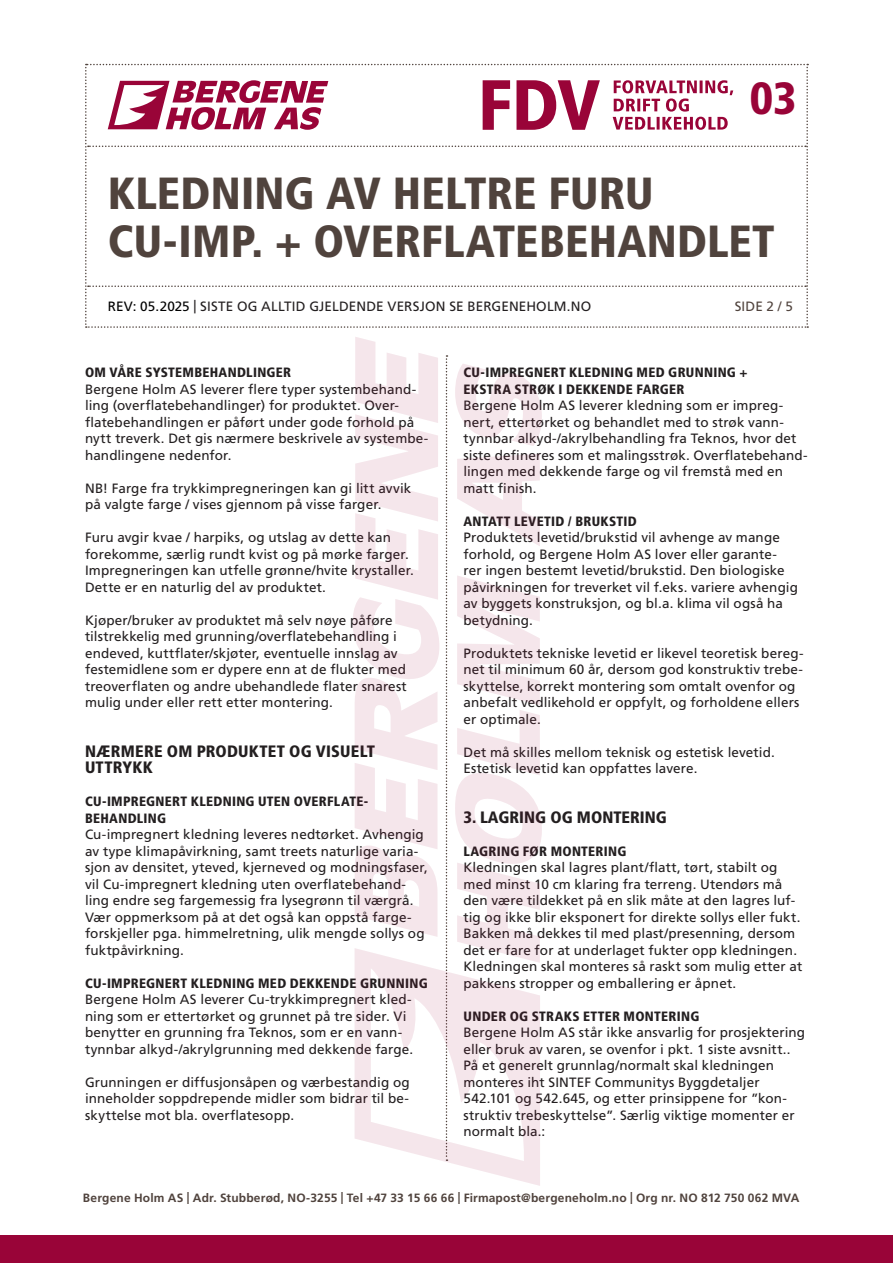
<style>
.page{position:relative;width:893px;height:1263px;background:#fff}
.page>*{position:absolute;margin:0;border:0;box-sizing:border-box;transform-origin:0 0}
.t1{font:900 condensed 45px/48px "Frutiger LT Std";letter-spacing:.005em;color:#50433d}
.t2{font:900 condensed 45px "Frutiger LT Std";color:#990438}
.t3{font:900 condensed 16.5px/16.5px "Frutiger LT Std";letter-spacing:.01em;color:#231f20}
.t4{font:13.5px/16.5px "Frutiger LT Std";letter-spacing:.01em;color:#231f20}
.t5{font:900 condensed 13.5px/16.5px "Frutiger LT Std";letter-spacing:.02em;color:#231f20}
.t6{font:13.5px "Frutiger LT Std";color:#50433d}
.t7{font:700 12px "Frutiger LT Std";letter-spacing:.015em;color:#50433d}
.s1{color:#000}
</style>
<div class="page">
<div style="left:0;top:1235px;width:893px;height:28px;background:#990438"></div>
<svg style="left:85px;top:64px;width:723px;height:264px"></svg>
<svg style="left:353px;top:337px;width:189px;height:849px"></svg>
<h1 class="t2" style="left:750px;top:71px;width:48px">03</h1>
<h1 class="t1" style="left:108px;top:169px;width:669px">KLEDNING AV HELTRE FURU<br>CU-IMP. + OVERFLATEBEHANDLET</h1>
<p class="t4" style="left:108px;top:298px;width:485px"><span class="s1">REV: 05.2025</span> | SISTE OG ALLTID GJELDENDE VERSJON SE BERGENEHOLM.NO</p>
<p class="t6" style="left:735px;top:299px;width:60px">SIDE 2 / 5</p>
<p class="t5" style="left:85px;top:364px;width:208px">OM VÅRE SYSTEMBEHANDLINGER</p>
<p class="t4" style="left:85px;top:381px;width:345px">Bergene Holm AS leverer flere typer systembehand&shy;ling (overflatebehandlinger) for produktet. Over&shy;flatebehandlingen er påført under gode forhold på nytt treverk. Det gis nærmere beskrivele av systembe&shy;handlingene nedenfor.</p>
<p class="t4" style="left:85px;top:480px;width:328px">NB! Farge fra trykkimpregneringen kan gi litt avvik på valgte farge / vises gjennom på visse farger.</p>
<p class="t4" style="left:85px;top:529px;width:330px">Furu avgir kvae / harpiks, og utslag av dette kan forekomme, særlig rundt kvist og på mørke farger.<br>Impregneringen kan utfelle grønne/hvite krystaller.<br>Dette er en naturlig del av produktet.</p>
<p class="t4" style="left:85px;top:612px;width:323px">Kjøper/bruker av produktet må selv nøye påføre tilstrekkelig med grunning/overflatebehandling i endeved, kuttflater/skjøter, eventuelle innslag av festemidlene som er dypere enn at de flukter med treoverflaten og andre ubehandlede flater snarest mulig under eller rett etter montering.</p>
<p class="t3" style="left:85px;top:743px;width:292px">NÆRMERE OM PRODUKTET OG VISUELT<br>UTTRYKK</p>
<p class="t5" style="left:85px;top:793px;width:285px">CU-IMPREGNERT KLEDNING UTEN OVERFLATE-<br>BEHANDLING</p>
<p class="t4" style="left:85px;top:826px;width:344px">Cu-impregnert kledning leveres nedtørket. Avhengig av type klimapåvirkning, samt treets naturlige varia&shy;sjon av densitet, yteved, kjerneved og modningsfaser, vil Cu-impregnert kledning uten overflatebehand&shy;ling endre seg fargemessig fra lysegrønn til værgrå.<br>Vær oppmerksom på at det også kan oppstå farge&shy;forskjeller pga. himmelretning, ulik mengde sollys og fuktpåvirkning.</p>
<p class="t5" style="left:85px;top:975px;width:344px">CU-IMPREGNERT KLEDNING MED DEKKENDE GRUNNING</p>
<p class="t4" style="left:85px;top:991px;width:330px">Bergene Holm AS leverer Cu-trykkimpregnert kled&shy;ning som er ettertørket og grunnet på tre sider. Vi benytter en grunning fra Teknos, som er en vann&shy;tynnbar alkyd-/akrylgrunning med dekkende farge.</p>
<p class="t4" style="left:85px;top:1074px;width:326px;text-align:justify">Grunningen er diffusjonsåpen og værbestandig og inneholder soppdrepende midler som bidrar til be&shy;skyttelse mot bla. overflatesopp.</p>
<p class="t5" style="left:463px;top:364px;width:286px">CU-IMPREGNERT KLEDNING MED GRUNNING +<br>EKSTRA STRØK I DEKKENDE FARGER</p>
<p class="t4" style="left:463px;top:397px;width:346px">Bergene Holm AS leverer kledning som er impreg&shy;nert, ettertørket og behandlet med to strøk vann&shy;tynnbar alkyd-/akrylbehandling fra Teknos, hvor det siste defineres som et malingsstrøk. Overflatebehand&shy;lingen med dekkende farge og vil fremstå med en matt finish.</p>
<p class="t5" style="left:463px;top:513px;width:175px">ANTATT LEVETID / BRUKSTID</p>
<p class="t4" style="left:463px;top:529px;width:336px">Produktets levetid/brukstid vil avhenge av mange forhold, og Bergene Holm AS lover eller garante&shy;rer ingen bestemt levetid/brukstid. Den biologiske påvirkningen for treverket vil f.eks. variere avhengig av byggets konstruksjon, og bl.a. klima vil også ha betydning.</p>
<p class="t4" style="left:463px;top:645px;width:341px">Produktets tekniske levetid er likevel teoretisk bereg&shy;net til minimum 60 år, dersom god konstruktiv trebe&shy;skyttelse, korrekt montering som omtalt ovenfor og anbefalt vedlikehold er oppfylt, og forholdene ellers er optimale.</p>
<p class="t4" style="left:463px;top:744px;width:313px">Det må skilles mellom teknisk og estetisk levetid.<br>Estetisk levetid kan oppfattes lavere.</p>
<p class="t3" style="left:463px;top:809px;width:205px">3. LAGRING OG MONTERING</p>
<p class="t5" style="left:463px;top:843px;width:164px">LAGRING FØR MONTERING</p>
<p class="t4" style="left:463px;top:859px;width:340px">Kledningen skal lagres plant/flatt, tørt, stabilt og med minst 10 cm klaring fra terreng. Utendørs må den være tildekket på en slik måte at den lagres luf&shy;tig og ikke blir eksponert for direkte sollys eller fukt.<br>Bakken må dekkes til med plast/presenning, dersom det er fare for at underlaget fukter opp kledningen.<br>Kledningen skal monteres så raskt som mulig etter at pakkens stropper og emballering er åpnet.</p>
<p class="t5" style="left:463px;top:1008px;width:237px">UNDER OG STRAKS ETTER MONTERING</p>
<p class="t4" style="left:463px;top:1024px;width:343px">Bergene Holm AS står ikke ansvarlig for prosjektering eller bruk av varen, se ovenfor i pkt. 1 siste avsnitt..<br>På et generelt grunnlag/normalt skal kledningen monteres iht SINTEF Communitys Byggdetaljer 542.101 og 542.645, og etter prinsippene for ”kon&shy;struktiv trebeskyttelse”. Særlig viktige momenter er normalt bla.:</p>
<p class="t7" style="left:83px;top:1191px;width:718px">Bergene Holm AS | Adr. Stubberød, NO-3255 | Tel +47 33 15 66 66 | Firmapost@bergeneholm.no | Org nr. NO 812 750 062 MVA</p>
</div>
